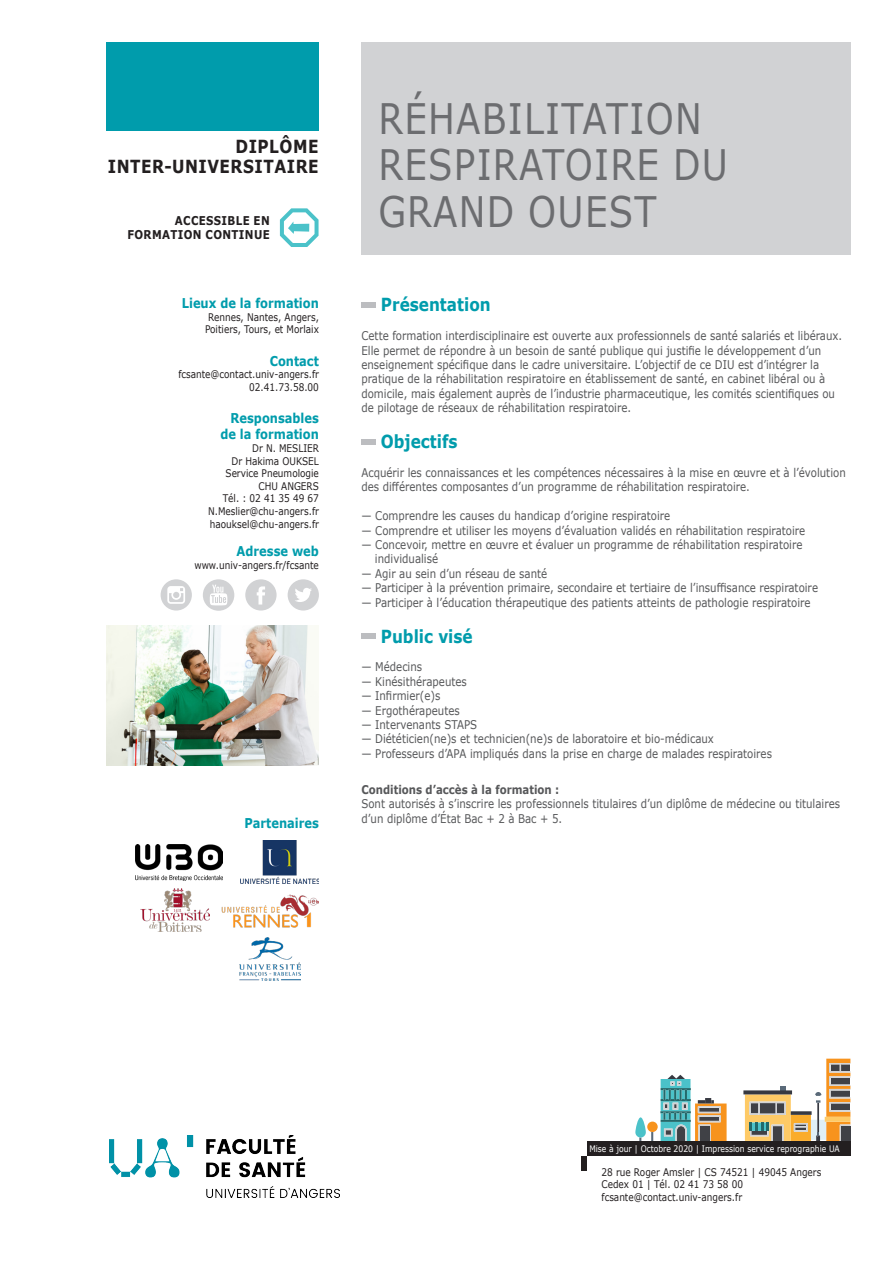
<style>
.page{position:relative;width:893px;height:1263px;background:#fff}
.page>*{position:absolute;margin:0;border:0;box-sizing:border-box;transform-origin:0 0}
.t1{font:42px/46.5px "Verdana";letter-spacing:.035em;color:#6c6d70;scale:.85 1}
.t2{font:700 18px "Verdana";color:#009cac;scale:.85 1}
.t3{font:700 18px "Verdana";letter-spacing:.035em;color:#231f20;scale:.85 1}
.t4{font:700 13.5px "Verdana";color:#009cac;scale:.85 1}
.t5{font:700 12.15px "Verdana";letter-spacing:.035em;color:#231f20;scale:.85 1}
.t6{font:12px/14.4px "Verdana";color:#57585a;scale:.85 1}
.t7{font:700 12px "Verdana";color:#57585a;scale:.85 1}
.t8{font:10.5px/12.6px "Verdana";color:#231f20;scale:.85 1}
.t9{font:9px "Verdana";color:#fff;scale:.85 1}
</style>
<div class="page">
<div style="left:361px;top:43px;width:489px;height:212px;background:#d1d2d4"></div>
<div style="left:106px;top:43px;width:213px;height:88px;background:#009cac"></div>
<div style="left:581px;top:1156px;width:6px;height:14px;background:#231f20"></div>
<svg style="left:617px;top:1059px;width:233px;height:83px"></svg>
<div style="left:841px;top:1126px;width:9px;height:15px;background:#404146"></div>
<img style="left:110px;top:1135px;width:230px;height:62px">
<div style="left:587px;top:1142px;width:263px;height:14px;background:#231f20"></div>
<div style="left:361px;top:302px;width:15px;height:6px;background:#bcbdc0"></div>
<div style="left:361px;top:439px;width:15px;height:6px;background:#bcbdc0"></div>
<div style="left:361px;top:634px;width:15px;height:5px;background:#bcbdc0"></div>
<svg style="left:161px;top:579px;width:31px;height:31px"></svg>
<svg style="left:203px;top:579px;width:31px;height:32px"></svg>
<svg style="left:245px;top:579px;width:32px;height:31px"></svg>
<svg style="left:288px;top:579px;width:31px;height:31px"></svg>
<svg style="left:280px;top:208px;width:39px;height:39px"></svg>
<img style="left:136px;top:844px;width:86px;height:36px">
<img style="left:106px;top:625px;width:213px;height:141px">
<img style="left:240px;top:841px;width:79px;height:42px">
<img style="left:221px;top:894px;width:98px;height:34px">
<img style="left:140px;top:889px;width:70px;height:42px">
<img style="left:240px;top:938px;width:60px;height:42px">
<p class="t3" style="left:235px;top:134px;width:99px">DIPLÔME</p>
<p class="t3" style="left:108px;top:153px;width:249px">INTER-UNIVERSITAIRE</p>
<p class="t5" style="left:175px;top:212px;width:113px">ACCESSIBLE EN</p>
<p class="t5" style="left:127px;top:226px;width:169px">FORMATION CONTINUE</p>
<p class="t4" style="left:182px;top:293px;width:163px">Lieux de la formation</p>
<p class="t8" style="left:208px;top:310px;width:132px">Rennes, Nantes, Angers,</p>
<p class="t8" style="left:205px;top:323px;width:135px">Poitiers, Tours, et Morlaix</p>
<p class="t4" style="left:270px;top:351px;width:59px">Contact</p>
<p class="t8" style="left:178px;top:368px;width:167px">fcsante@contact.univ-angers.fr</p>
<p class="t8" style="left:249px;top:381px;width:84px">02.41.73.58.00</p>
<p class="t4" style="left:231px;top:409px;width:105px">Responsables</p>
<p class="t4" style="left:220px;top:425px;width:117px">de la formation</p>
<p class="t8" style="left:252px;top:442px;width:80px">Dr N. MESLIER</p>
<p class="t8" style="left:232px;top:454px;width:104px">Dr Hakima OUKSEL</p>
<p class="t8" style="left:226px;top:467px;width:111px">Service Pneumologie</p>
<p class="t8" style="left:259px;top:480px;width:72px">CHU ANGERS</p>
<p class="t8" style="left:223px;top:492px;width:115px">Tél. : 02 41 35 49 67</p>
<p class="t8" style="left:208px;top:505px;width:132px">N.Meslier@chu-angers.fr</p>
<p class="t8" style="left:210px;top:517px;width:130px">haouksel@chu-angers.fr</p>
<p class="t4" style="left:237px;top:542px;width:98px">Adresse web</p>
<p class="t8" style="left:194px;top:559px;width:148px">www.univ-angers.fr/fcsante</p>
<p class="t4" style="left:244px;top:814px;width:89px">Partenaires</p>
<p class="t1" style="left:378px;top:95px;width:413px">RÉHABILITATION<br>RESPIRATOIRE DU<br>GRAND OUEST</p>
<p class="t2" style="left:381px;top:292px;width:131px">Présentation</p>
<p class="t6" style="left:361px;top:329px;width:567px">Cette formation interdisciplinaire est ouverte aux professionnels de santé salariés et libéraux.<br>Elle permet de répondre à un besoin de santé publique qui justifie le développement d’un enseignement spécifique dans le cadre universitaire. L’objectif de ce DIU est d’intégrer la pratique de la réhabilitation respiratoire en établissement de santé, en cabinet libéral ou à domicile, mais également auprès de l’industrie pharmaceutique, les comités scientifiques ou de pilotage de réseaux de réhabilitation respiratoire.</p>
<p class="t2" style="left:381px;top:429px;width:92px">Objectifs</p>
<p class="t6" style="left:361px;top:465px;width:571px">Acquérir les connaissances et les compétences nécessaires à la mise en œuvre et à l’évolution des différentes composantes d’un programme de réhabilitation respiratoire.</p>
<p class="t6" style="left:361px;top:509px;width:365px">— Comprendre les causes du handicap d’origine respiratoire</p>
<p class="t6" style="left:361px;top:523px;width:524px">— Comprendre et utiliser les moyens d’évaluation validés en réhabilitation respiratoire</p>
<p class="t6" style="left:375px;top:537px;width:504px;text-indent:-14px">— Concevoir, mettre en œuvre et évaluer un programme de réhabilitation respiratoire individualisé</p>
<p class="t6" style="left:361px;top:566px;width:220px">— Agir au sein d’un réseau de santé</p>
<p class="t6" style="left:361px;top:581px;width:539px">— Participer à la prévention primaire, secondaire et tertiaire de l’insuffisance respiratoire</p>
<p class="t6" style="left:361px;top:595px;width:530px">— Participer à l’éducation thérapeutique des patients atteints de pathologie respiratoire</p>
<p class="t2" style="left:381px;top:623px;width:110px">Public visé</p>
<p class="t6" style="left:361px;top:660px;width:73px">— Médecins</p>
<p class="t6" style="left:361px;top:674px;width:126px">— Kinésithérapeutes</p>
<p class="t6" style="left:361px;top:689px;width:95px">— Infirmier(e)s</p>
<p class="t6" style="left:361px;top:703px;width:117px">— Ergothérapeutes</p>
<p class="t6" style="left:361px;top:717px;width:138px">— Intervenants STAPS</p>
<p class="t6" style="left:361px;top:732px;width:416px">— Diététicien(ne)s et technicien(ne)s de laboratoire et bio-médicaux</p>
<p class="t6" style="left:361px;top:746px;width:485px">— Professeurs d’APA impliqués dans la prise en charge de malades respiratoires</p>
<p class="t7" style="left:361px;top:781px;width:234px">Conditions d’accès à la formation :</p>
<p class="t6" style="left:361px;top:797px;width:565px">Sont autorisés à s’inscrire les professionnels titulaires d’un diplôme de médecine ou titulaires d’un diplôme d’État Bac + 2 à Bac + 5.</p>
<p class="t9" style="left:589px;top:1143px;width:296px">Mise à jour | Octobre 2020 | Impression service reprographie UA</p>
<p class="t8" style="left:601px;top:1165px;width:260px">28 rue Roger Amsler | CS 74521 | 49045 Angers<br>Cedex 01 | Tél. 02 41 73 58 00</p>
<p class="t8" style="left:601px;top:1191px;width:167px">fcsante@contact.univ-angers.fr</p>
</div>
